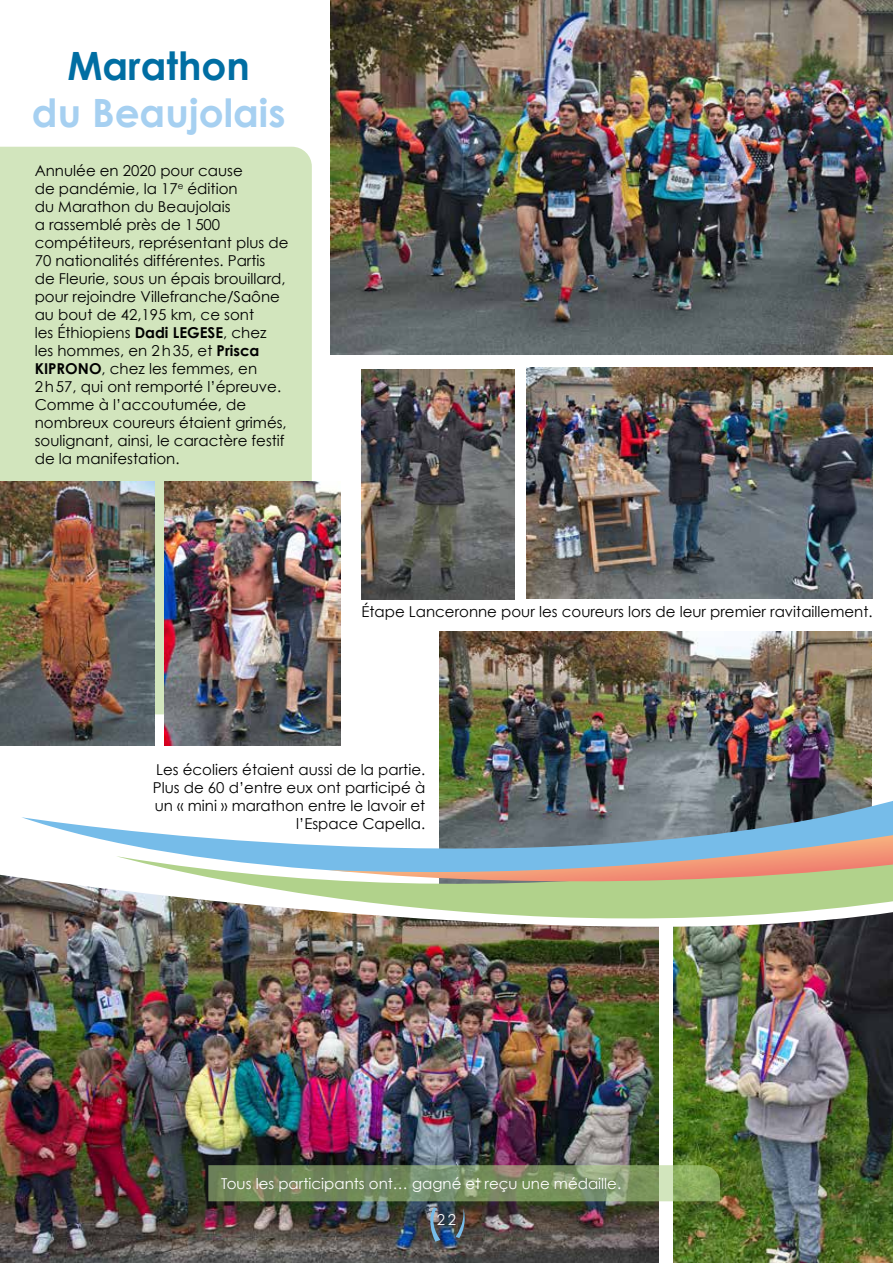
<style>
.page{position:relative;width:893px;height:1263px;background:#fff}
.page>*{position:absolute;margin:0;border:0;box-sizing:border-box;transform-origin:0 0}
.t1{font:700 39px "Century Gothic";color:#a6d0f1}
.t2{font:700 39px "Century Gothic";color:#006ea3}
.t3{font:15px/18px "Century Gothic";color:#000}
.t4{font:15px "Century Gothic";color:#fff}
.s1{font-weight:700}
</style>
<div class="page">
<div style="left:0;top:147px;width:312px;height:567px;background:#d2e5bd"></div>
<img style="left:361px;top:369px;width:154px;height:231px">
<img style="left:526px;top:368px;width:346px;height:230px">
<img style="left:0;top:961px;width:659px;height:302px">
<img style="left:330px;top:0;width:563px;height:354px">
<img style="left:164px;top:481px;width:176px;height:264px">
<img style="left:673px;top:975px;width:220px;height:288px">
<img style="left:0;top:481px;width:155px;height:264px">
<img style="left:0;top:874px;width:116px;height:87px">
<img style="left:439px;top:631px;width:433px;height:164px">
<svg style="left:21px;top:795px;width:872px;height:106px"></svg>
<img style="left:116px;top:827px;width:777px;height:148px">
<svg style="left:329px;top:835px;width:564px;height:64px;background:#adb8a9"></svg>
<svg style="left:208px;top:1165px;width:512px;height:36px;background:#7c9265"></svg>
<svg style="left:425px;top:1208px;width:15px;height:34px"></svg>
<svg style="left:456px;top:1208px;width:12px;height:30px"></svg>
<h1 class="t2" style="left:67px;top:42px;width:184px">Marathon</h1>
<h1 class="t1" style="left:32px;top:88px;width:255px">du Beaujolais</h1>
<p class="t3" style="left:35px;top:162px;width:255px">Annulée en 2020 pour cause<br>de pandémie, la 17<sup>e</sup> édition<br>du Marathon du Beaujolais<br>a rassemblé près de 1500 compétiteurs, représentant plus de<br>70 nationalités différentes. Partis de Fleurie, sous un épais brouillard, pour rejoindre Villefranche/Saône au bout de 42,195 km, ce sont<br>les Éthiopiens <span class="s1">Dadi LEGESE</span>, chez les hommes, en 2h35, et <span class="s1">Prisca<br>KIPRONO</span>, chez les femmes, en<br>2h57, qui ont remporté l’épreuve.<br>Comme à l’accoutumée, de nombreux coureurs étaient grimés, soulignant, ainsi, le caractère festif de la manifestation.</p>
<p class="t3" style="left:361px;top:603px;width:513px">Étape Lanceronne pour les coureurs lors de leur premier ravitaillement.</p>
<p class="t3" style="left:153px;top:760px;width:274px;text-align:right">Les écoliers étaient aussi de la partie.<br>Plus de 60 d’entre eux ont participé à un « mini » marathon entre le lavoir et l’Espace Capella.</p>
<p class="t4" style="left:221px;top:1174px;width:402px">Tous les participants ont… gagné et reçu une médaille.</p>
<p class="t4" style="left:437px;top:1211px;width:21px">22</p>
</div>
